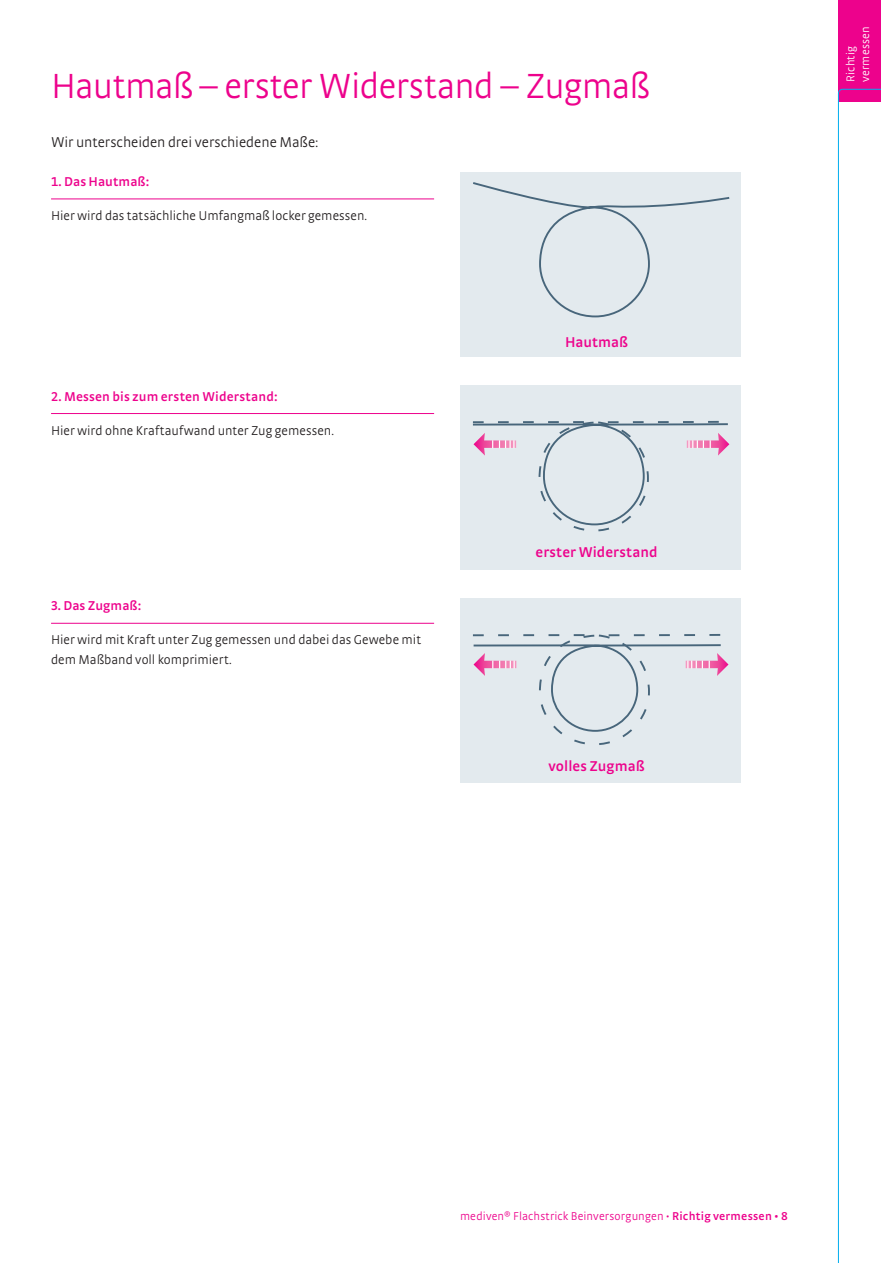
<style>
.page{position:relative;width:881px;height:1263px;background:#fff}
.page>*{position:absolute;margin:0;border:0;box-sizing:border-box;transform-origin:0 0}
.Inhalt_medi_Titel_A5_24_50_26_00_magenta{font:300 36.75px "medi Strada Pro";letter-spacing:-.02em;color:#ed028c}
.Inhalt_medi_Fliesstext_10_00_13_00{font:300 15px "medi Strada Pro";letter-spacing:-.005em;color:#231f20}
.Inhalt_medi_Fliesstext_10_00_13_00_Zwisc{font:600 15px "medi Strada Pro";letter-spacing:.005em;color:#ed028c}
.Katalog_Inhalt_medi_Fliesstext_9_00_10_0{font:300 13.5px/19.5px "medi Strada Pro";color:#231f20}
.Katalog_Inhalt_medi_Einleitungstext_9_00{font:600 13.5px "medi Strada Pro";letter-spacing:.005em;color:#ed028c}
.Pagina_01_medi_Pagina_R_8_00{font:300 12px "medi Strada Pro";letter-spacing:.01em;color:#ed028c}
.Inhalt_medi_Tabelle_8_00_9_75{font:300 12px/14.7px "medi Strada Pro";letter-spacing:.01em;color:#fff}
.s1{font-weight:600}
</style>
<div class="page">
<hr style="left:51px;top:199px;width:383px;height:1px;background:#ed028c">
<hr style="left:51px;top:413px;width:383px;height:1px;background:#ed028c">
<hr style="left:51px;top:623px;width:383px;height:1px;background:#ed028c">
<div style="left:459px;top:172px;width:281px;height:185px;background:#e3eaee"></div>
<svg style="left:473px;top:182px;width:256px;height:135px"></svg>
<div style="left:459px;top:385px;width:281px;height:185px;background:#e3eaee"></div>
<svg style="left:473px;top:421px;width:256px;height:110px"></svg>
<div style="left:459px;top:599px;width:281px;height:184px;background:#e3eaee"></div>
<svg style="left:473px;top:634px;width:256px;height:111px"></svg>
<div style="left:837px;top:0;width:43px;height:90px;background:#ed028c"></div>
<svg style="left:837px;top:89px;width:43px;height:1174px"></svg>
<p class="Inhalt_medi_Titel_A5_24_50_26_00_magenta" style="left:51px;top:63px;width:600px">Hautmaß – erster Widerstand – Zugmaß</p>
<p class="Inhalt_medi_Fliesstext_10_00_13_00" style="left:51px;top:133px;width:269px">Wir unterscheiden drei verschiedene Maße:</p>
<p class="Katalog_Inhalt_medi_Einleitungstext_9_00" style="left:51px;top:173px;width:100px">1. Das Hautmaß:</p>
<p class="Katalog_Inhalt_medi_Fliesstext_9_00_10_0" style="left:51px;top:206px;width:317px">Hier wird das tatsächliche Umfangmaß locker gemessen.</p>
<p class="Katalog_Inhalt_medi_Einleitungstext_9_00" style="left:51px;top:387px;width:228px">2. Messen bis zum ersten Widerstand:</p>
<p class="Katalog_Inhalt_medi_Fliesstext_9_00_10_0" style="left:51px;top:420px;width:284px">Hier wird ohne Kraftaufwand unter Zug gemessen.</p>
<p class="Katalog_Inhalt_medi_Einleitungstext_9_00" style="left:51px;top:597px;width:92px">3. Das Zugmaß:</p>
<p class="Katalog_Inhalt_medi_Fliesstext_9_00_10_0" style="left:51px;top:630px;width:371px">Hier wird mit Kraft unter Zug gemessen und dabei das Gewebe mit dem Maßband voll komprimiert.</p>
<p class="Inhalt_medi_Fliesstext_10_00_13_00_Zwisc" style="left:565px;top:332px;width:64px">Hautmaß</p>
<p class="Inhalt_medi_Fliesstext_10_00_13_00_Zwisc" style="left:535px;top:542px;width:123px">erster Widerstand</p>
<p class="Inhalt_medi_Fliesstext_10_00_13_00_Zwisc" style="left:548px;top:757px;width:97px">volles Zugmaß</p>
<p class="Inhalt_medi_Tabelle_8_00_9_75" style="left:842px;top:82px;width:57px;rotate:-90deg">Richtig vermessen</p>
<p class="Pagina_01_medi_Pagina_R_8_00" style="left:460px;top:1209px;width:329px">mediven® Flachstrick Beinversorgungen • <span class="s1">Richtig vermessen • 8</span></p>
</div>
